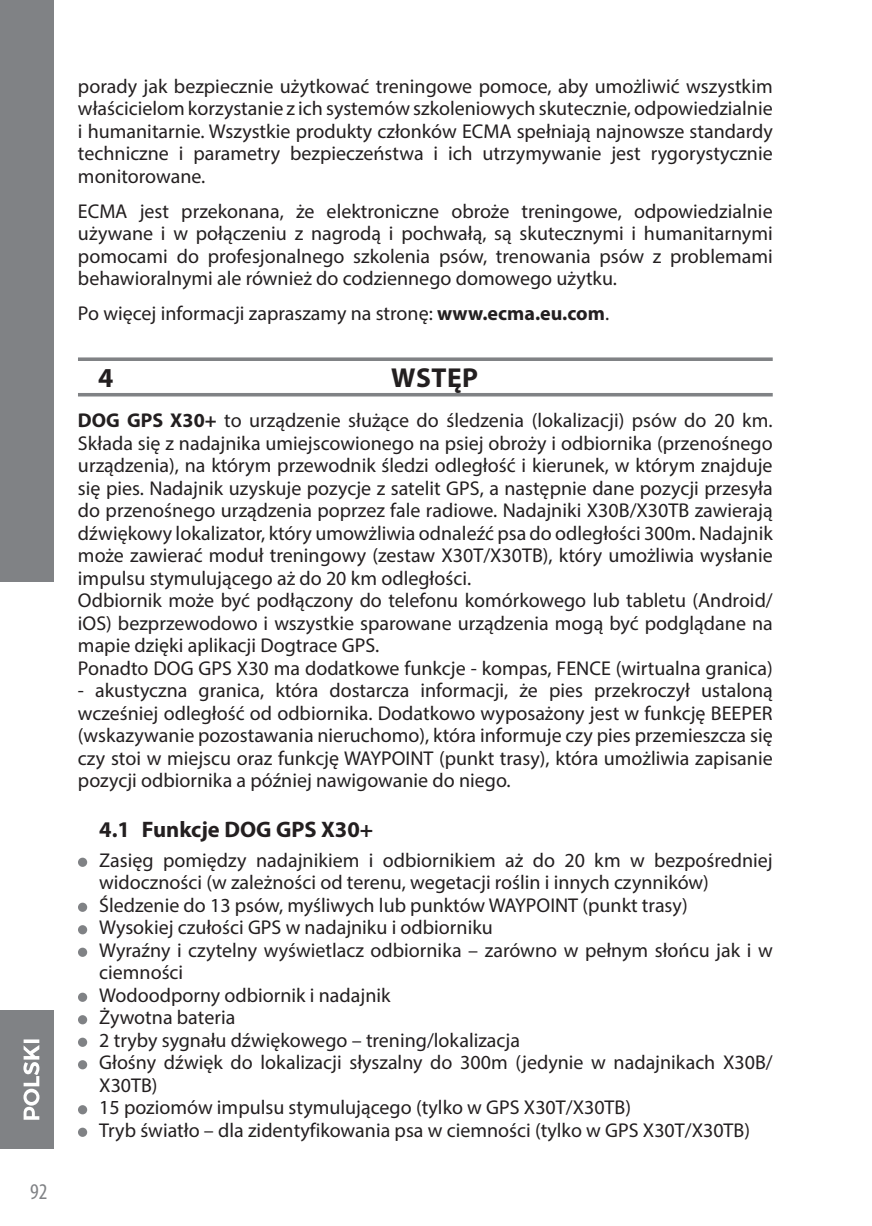
<style>
.page{position:relative;width:872px;height:1226px;background:#fff}
.page>*{position:absolute;margin:0;border:0;box-sizing:border-box;transform-origin:0 0}
.HL_NADPIS{font:700 27.5px "Myriad Pro";letter-spacing:.02em;color:#231f20}
.podnadpis{font:700 22.5px "Myriad Pro";color:#231f20}
.t1{font:condensed 22.5px "Myriad Pro";color:#808285}
.text{font:20px/22.5px "Myriad Pro";color:#231f20;text-align:justify}
.body_-_text{font:20px/22.5px "Myriad Pro";color:#231f20}
.s1{font-weight:700}
</style>
<div class="page">
<div style="left:0;top:1011px;width:53px;height:138px;background:#808285"></div>
<svg style="left:23px;top:1039px;width:16px;height:81px"></svg>
<div style="left:0;top:0;width:53px;height:582px;background:#808285"></div>
<svg style="left:78px;top:393px;width:694px;height:4px;background:#8f9193"></svg>
<svg style="left:78px;top:357px;width:694px;height:4px;background:#8e9092"></svg>
<div style="left:78px;top:858px;width:9px;height:9px;background:#808285;border-radius:50%"></div>
<div style="left:78px;top:903px;width:9px;height:9px;background:#808285;border-radius:50%"></div>
<div style="left:78px;top:925px;width:9px;height:9px;background:#808285;border-radius:50%"></div>
<div style="left:78px;top:948px;width:9px;height:9px;background:#808285;border-radius:50%"></div>
<div style="left:78px;top:993px;width:9px;height:9px;background:#808285;border-radius:50%"></div>
<div style="left:78px;top:1015px;width:9px;height:9px;background:#808285;border-radius:50%"></div>
<div style="left:78px;top:1038px;width:9px;height:9px;background:#808285;border-radius:50%"></div>
<div style="left:78px;top:1060px;width:9px;height:9px;background:#808285;border-radius:50%"></div>
<div style="left:78px;top:1105px;width:9px;height:9px;background:#808285;border-radius:50%"></div>
<div style="left:78px;top:1128px;width:9px;height:9px;background:#808285;border-radius:50%"></div>
<p class="t1" style="left:30px;top:1178px;width:19px">92</p>
<p class="text" style="left:78px;top:75px;width:696px">porady jak bezpiecznie użytkować treningowe pomoce, aby umożliwić wszystkim właścicielom korzystanie z ich systemów szkoleniowych skutecznie, odpowiedzialnie i humanitarnie. Wszystkie produkty członków ECMA spełniają najnowsze standardy techniczne i parametry bezpieczeństwa i ich utrzymywanie jest rygorystycznie monitorowane.</p>
<p class="text" style="left:78px;top:200px;width:696px">ECMA jest przekonana, że elektroniczne obroże treningowe, odpowiedzialnie używane i w połączeniu z nagrodą i pochwałą, są skutecznymi i humanitarnymi pomocami do profesjonalnego szkolenia psów, trenowania psów z problemami behawioralnymi ale również do codziennego domowego użytku.</p>
<p class="text" style="left:78px;top:302px;width:532px">Po więcej informacji zapraszamy na stronę: <span class="s1">www.ecma.eu.com</span>.</p>
<p class="HL_NADPIS" style="left:98px;top:360px;width:17px">4</p>
<p class="HL_NADPIS" style="left:391px;top:360px;width:88px">WSTĘP</p>
<p class="text" style="left:78px;top:409px;width:696px"><span class="s1">DOG GPS X30+</span> to urządzenie służące do śledzenia (lokalizacji) psów do 20 km.<br>Składa się z nadajnika umiejscowionego na psiej obroży i odbiornika (przenośnego urządzenia), na którym przewodnik śledzi odległość i kierunek, w którym znajduje się pies. Nadajnik uzyskuje pozycje z satelit GPS, a następnie dane pozycji przesyła do przenośnego urządzenia poprzez fale radiowe. Nadajniki X30B/X30TB zawierają dźwiękowy lokalizator, który umowżliwia odnaleźć psa do odległości 300m. Nadajnik może zawierać moduł treningowy (zestaw X30T/X30TB), który umożliwia wysłanie impulsu stymulującego aż do 20 km odległości.</p>
<p class="text" style="left:78px;top:589px;width:696px">Odbiornik może być podłączony do telefonu komórkowego lub tabletu (Android/ iOS) bezprzewodowo i wszystkie sparowane urządzenia mogą być podglądane na mapie dzięki aplikacji Dogtrace GPS.</p>
<p class="text" style="left:78px;top:657px;width:696px">Ponadto DOG GPS X30 ma dodatkowe funkcje - kompas, FENCE (wirtualna granica)</p>
<p class="text" style="left:78px;top:679px;width:696px">- akustyczna granica, która dostarcza informacji, że pies przekroczył ustaloną wcześniej odległość od odbiornika. Dodatkowo wyposażony jest w funkcję BEEPER (wskazywanie pozostawania nieruchomo), która informuje czy pies przemieszcza się czy stoi w miejscu oraz funkcję WAYPOINT (punkt trasy), która umożliwia zapisanie pozycji odbiornika a później nawigowanie do niego.</p>
<p class="podnadpis" style="left:99px;top:815px;width:276px">4.1 Funkcje DOG GPS X30+</p>
<p class="body_-_text" style="left:99px;top:849px;width:675px">Zasięg pomiędzy nadajnikiem i odbiornikiem aż do 20 km w bezpośredniej widoczności (w zależności od terenu, wegetacji roślin i innych czynników)</p>
<p class="body_-_text" style="left:99px;top:894px;width:590px">Śledzenie do 13 psów, myśliwych lub punktów WAYPOINT (punkt trasy)</p>
<p class="body_-_text" style="left:99px;top:916px;width:395px">Wysokiej czułości GPS w nadajniku i odbiorniku</p>
<p class="body_-_text" style="left:99px;top:939px;width:675px">Wyraźny i czytelny wyświetlacz odbiornika – zarówno w pełnym słońcu jak i w ciemności</p>
<p class="body_-_text" style="left:99px;top:984px;width:293px">Wodoodporny odbiornik i nadajnik</p>
<p class="body_-_text" style="left:99px;top:1006px;width:138px">Żywotna bateria</p>
<p class="body_-_text" style="left:99px;top:1029px;width:422px">2 tryby sygnału dźwiękowego – trening/lokalizacja</p>
<p class="body_-_text" style="left:99px;top:1051px;width:675px">Głośny dźwięk do lokalizacji słyszalny do 300m (jedynie w nadajnikach X30B/<br>X30TB)</p>
<p class="body_-_text" style="left:99px;top:1096px;width:533px">15 poziomów impulsu stymulującego (tylko w GPS X30T/X30TB)</p>
<p class="body_-_text" style="left:99px;top:1119px;width:652px">Tryb światło – dla zidentyfikowania psa w ciemności (tylko w GPS X30T/X30TB)</p>
</div>
